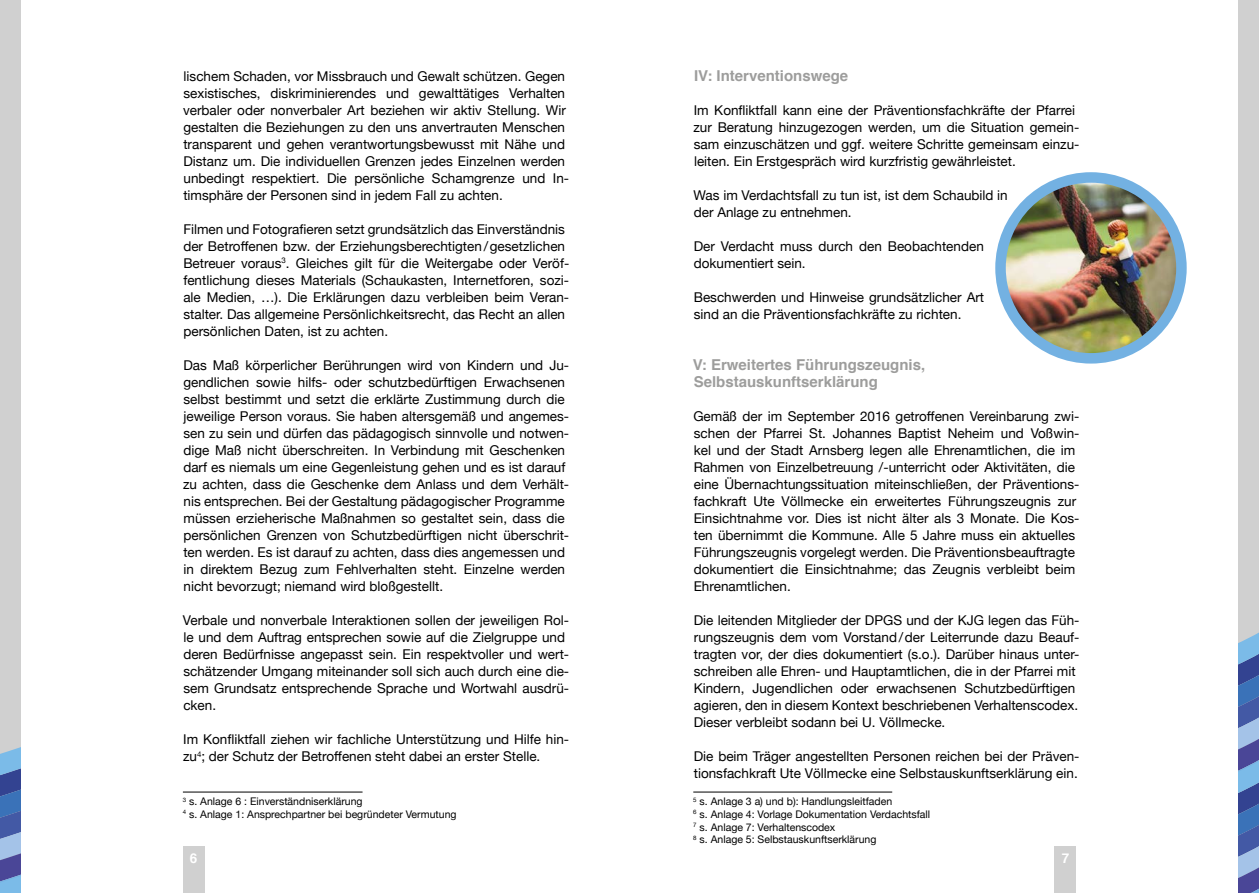
<style>
.page{position:relative;width:1259px;height:893px;background:#fff}
.page>*{position:absolute;margin:0;border:0;box-sizing:border-box;transform-origin:0 0}
.t1{font:700 15px/17px "Helvetica";color:#9d9d9c}
.t2{font:13.5px/17px "Helvetica Neue";color:#000}
.t3{font:700 13.5px "Helvetica";color:#fff}
.t4{font:10.5px/12.8px "Helvetica Neue";color:#000}
</style>
<div class="page">
<svg style="left:1237px;top:0;width:22px;height:893px;background:#b8c0cf"></svg>
<div style="left:0;top:0;width:21px;height:893px;background:#d0d0d0"></div>
<svg style="left:0;top:860px;width:1259px;height:33px"></svg>
<div style="left:21px;top:0;width:1216px;height:893px;background:#fff"></div>
<div style="left:183px;top:846px;width:21px;height:47px;background:#d0d0d0"></div>
<div style="left:1054px;top:846px;width:22px;height:47px;background:#d0d0d0"></div>
<hr style="left:183px;top:792px;width:179px;height:1px;background:#000">
<hr style="left:693px;top:792px;width:199px;height:1px;background:#000">
<img style="left:1000px;top:177px;width:181px;height:181px;border-radius:90px">
<div style="left:995px;top:172px;width:191px;height:192px;border:10px solid #73b1e2;border-radius:50%"></div>
<p class="t1" style="left:694px;top:67px;width:156px">IV: Interventionswege</p>
<p class="t2" style="left:693px;top:102px;width:387px">Im Konfliktfall kann eine der Präventionsfachkräfte der Pfarrei zur Beratung hinzugezogen werden, um die Situation gemein&shy;sam einzuschätzen und ggf. weitere Schritte gemeinsam einzu&shy;leiten. Ein Erstgespräch wird kurzfristig gewährleistet.</p>
<p class="t2" style="left:693px;top:187px;width:316px">Was im Verdachtsfall zu tun ist, ist dem Schaubild in der Anlage zu entnehmen.</p>
<p class="t2" style="left:694px;top:238px;width:291px">Der Verdacht muss durch den Beobachtenden dokumentiert sein.</p>
<p class="t2" style="left:694px;top:289px;width:292px">Beschwerden und Hinweise grundsätzlicher Art sind an die Präventionsfachkräfte zu richten.</p>
<p class="t1" style="left:692px;top:356px;width:234px">V: Erweitertes Führungszeugnis,<br>Selbstauskunftserklärung</p>
<p class="t2" style="left:693px;top:408px;width:388px">Gemäß der im September 2016 getroffenen Vereinbarung zwi&shy;schen der Pfarrei St. Johannes Baptist Neheim und Voßwin&shy;kel und der Stadt Arnsberg legen alle Ehrenamtlichen, die im Rahmen von Einzelbetreuung /-unterricht oder Aktivitäten, die eine Übernachtungssituation miteinschließen, der Präventions&shy;fachkraft Ute Völlmecke ein erweitertes Führungszeugnis zur Einsichtnahme vor. Dies ist nicht älter als 3 Monate. Die Kos&shy;ten übernimmt die Kommune. Alle 5 Jahre muss ein aktuelles Führungszeugnis vorgelegt werden. Die Präventionsbeauftragte dokumentiert die Einsichtnahme; das Zeugnis verbleibt beim Ehrenamtlichen.</p>
<p class="t2" style="left:694px;top:613px;width:387px">Die leitenden Mitglieder der DPGS und der KJG legen das Füh&shy;rungszeugnis dem vom Vorstand/der Leiterrunde dazu Beauf&shy;tragten vor, der dies dokumentiert (s.o.). Darüber hinaus unter&shy;schreiben alle Ehren- und Hauptamtlichen, die in der Pfarrei mit Kindern, Jugendlichen oder erwachsenen Schutzbedürftigen agieren, den in diesem Kontext beschriebenen Verhaltenscodex.<br>Dieser verbleibt sodann bei U. Völlmecke.</p>
<p class="t2" style="left:694px;top:749px;width:387px">Die beim Träger angestellten Personen reichen bei der Präven&shy;tionsfachkraft Ute Völlmecke eine Selbstauskunftserklärung ein.</p>
<p class="t2" style="left:183px;top:68px;width:387px">lischem Schaden, vor Missbrauch und Gewalt schützen. Gegen sexistisches, diskriminierendes und gewalttätiges Verhalten verbaler oder nonverbaler Art beziehen wir aktiv Stellung. Wir gestalten die Beziehungen zu den uns anvertrauten Menschen transparent und gehen verantwortungsbewusst mit Nähe und Distanz um. Die individuellen Grenzen jedes Einzelnen werden unbedingt respektiert. Die persönliche Schamgrenze und In&shy;timsphäre der Personen sind in jedem Fall zu achten.</p>
<p class="t2" style="left:183px;top:221px;width:387px">Filmen und Fotografieren setzt grundsätzlich das Einverständnis der Betroffenen bzw. der Erziehungsberechtigten/gesetzlichen Betreuer voraus<sup>3</sup>. Gleiches gilt für die Weitergabe oder Veröf&shy;fentlichung dieses Materials (Schaukasten, Internetforen, sozi&shy;ale Medien, …). Die Erklärungen dazu verbleiben beim Veran&shy;stalter. Das allgemeine Persönlichkeitsrecht, das Recht an allen persönlichen Daten, ist zu achten.</p>
<p class="t2" style="left:183px;top:357px;width:388px">Das Maß körperlicher Berührungen wird von Kindern und Ju&shy;gendlichen sowie hilfs- oder schutzbedürftigen Erwachsenen selbst bestimmt und setzt die erklärte Zustimmung durch die jeweilige Person voraus. Sie haben altersgemäß und angemes&shy;sen zu sein und dürfen das pädagogisch sinnvolle und notwen&shy;dige Maß nicht überschreiten. In Verbindung mit Geschenken darf es niemals um eine Gegenleistung gehen und es ist darauf zu achten, dass die Geschenke dem Anlass und dem Verhält&shy;nis entsprechen. Bei der Gestaltung pädagogischer Programme müssen erzieherische Maßnahmen so gestaltet sein, dass die persönlichen Grenzen von Schutzbedürftigen nicht überschrit&shy;ten werden. Es ist darauf zu achten, dass dies angemessen und in direktem Bezug zum Fehlverhalten steht. Einzelne werden nicht bevorzugt; niemand wird bloßgestellt.</p>
<p class="t2" style="left:183px;top:613px;width:388px">Verbale und nonverbale Interaktionen sollen der jeweiligen Rol&shy;le und dem Auftrag entsprechen sowie auf die Zielgruppe und deren Bedürfnisse angepasst sein. Ein respektvoller und wert&shy;schätzender Umgang miteinander soll sich auch durch eine die&shy;sem Grundsatz entsprechende Sprache und Wortwahl ausdrü&shy;cken.</p>
<p class="t2" style="left:183px;top:732px;width:388px">Im Konfliktfall ziehen wir fachliche Unterstützung und Hilfe hin&shy;zu<sup>4</sup>; der Schutz der Betroffenen steht dabei an erster Stelle.</p>
<p class="t4" style="left:183px;top:796px;width:275px"><sup>3</sup> s. Anlage 6 : Einverständniserklärung<br><sup>4</sup> s. Anlage 1: Ansprechpartner bei begründeter Vermutung</p>
<p class="t4" style="left:693px;top:796px;width:238px"><sup>5</sup> s. Anlage 3 a) und b): Handlungsleitfaden<br><sup>6</sup> s. Anlage 4: Vorlage Dokumentation Verdachtsfall <sup>7</sup> s. Anlage 7: Verhaltenscodex<br><sup>8</sup> s. Anlage 5: Selbstauskunftserklärung</p>
<p class="t3" style="left:190px;top:848px;width:9px">6</p>
<p class="t3" style="left:1061px;top:848px;width:9px">7</p>
</div>
